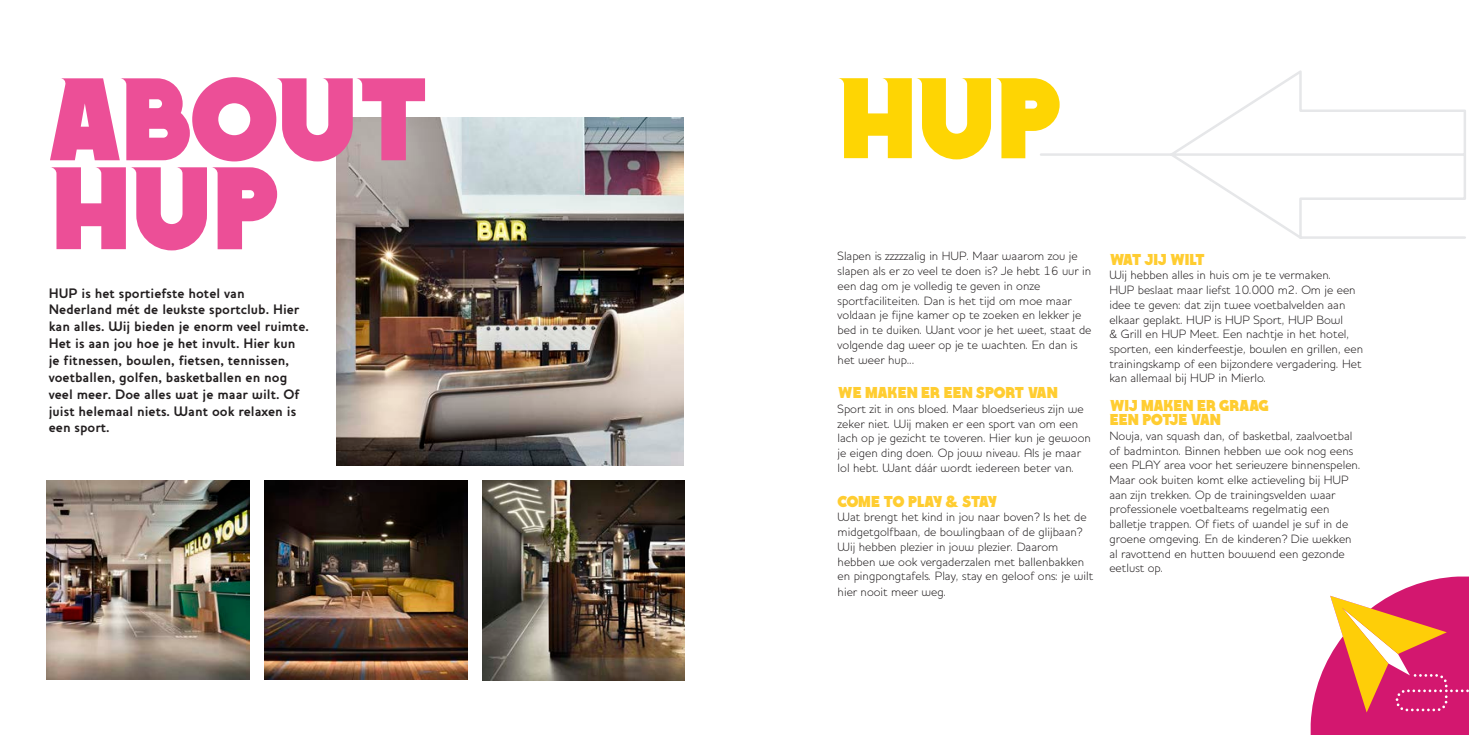
<style>
.page{position:relative;width:1469px;height:735px;background:#fff}
.page>*{position:absolute;margin:0;border:0;box-sizing:border-box;transform-origin:0 0}
.t1{font:116.9px/88.9px "Essay Display";color:#ec4f97}
.Body_Bold{font:15.75px/14px "Essay Display";color:#ffcd31}
.Body_Bold-2{font:15.75px "Essay Display";letter-spacing:-.04em;color:#ffcd31}
.t2{font:700 14px/16.8px "Houschka";color:#231f20}
.Body_Bold-3{font:300 12.25px/14.7px "Houschka";color:#231f20}
</style>
<div class="page">
<img style="left:336px;top:117px;width:347px;height:348px">
<img style="left:47px;top:480px;width:202px;height:199px">
<img style="left:264px;top:480px;width:203px;height:199px">
<img style="left:482px;top:480px;width:203px;height:199px">
<svg style="left:1310px;top:576px;width:158px;height:158px"></svg>
<svg style="left:1059px;top:70px;width:407px;height:169px"></svg>
<svg style="left:838px;top:78px;width:221px;height:81px"></svg>
<p class="t1" style="left:49px;top:72px;width:379px">ABOUT<br>HUP</p>
<p class="t2" style="left:49px;top:284px;width:262px">HUP is het sportiefste hotel van Nederland mét de leukste sportclub. Hier kan alles. Wij bieden je enorm veel ruimte.<br>Het is aan jou hoe je het invult. Hier kun je fitnessen, bowlen, fietsen, tennissen, voetballen, golfen, basketballen en nog veel meer. Doe alles wat je maar wilt. Of juist helemaal niets. Want ook relaxen is een sport.</p>
<p class="Body_Bold-3" style="left:837px;top:249px;width:255px">Slapen is zzzzzalig in HUP. Maar waarom zou je slapen als er zo veel te doen is? Je hebt 16 uur in een dag om je volledig te geven in onze sportfaciliteiten. Dan is het tijd om moe maar voldaan je fijne kamer op te zoeken en lekker je bed in te duiken. Want voor je het weet, staat de volgende dag weer op je te wachten. En dan is het weer hup...</p>
<p class="Body_Bold" style="left:837px;top:385px;width:221px">WE MAKEN ER EEN SPORT VAN</p>
<p class="Body_Bold-3" style="left:837px;top:401px;width:255px">Sport zit in ons bloed. Maar bloedserieus zijn we zeker niet. Wij maken er een sport van om een lach op je gezicht te toveren. Hier kun je gewoon je eigen ding doen. Op jouw niveau. Als je maar lol hebt. Want dáár wordt iedereen beter van.</p>
<p class="Body_Bold-2" style="left:837px;top:489px;width:161px">COME TO PLAY &amp; STAY</p>
<p class="Body_Bold-3" style="left:837px;top:509px;width:257px">Wat brengt het kind in jou naar boven? Is het de midgetgolfbaan, de bowlingbaan of de glijbaan?<br>Wij hebben plezier in jouw plezier. Daarom hebben we ook vergaderzalen met ballenbakken en pingpongtafels. Play, stay en geloof ons: je wilt hier nooit meer weg.</p>
<p class="Body_Bold" style="left:1109px;top:251px;width:97px">WAT JIJ WILT</p>
<p class="Body_Bold-3" style="left:1109px;top:268px;width:255px">Wij hebben alles in huis om je te vermaken.<br>HUP beslaat maar liefst 10.000 m2. Om je een idee te geven: dat zijn twee voetbalvelden aan elkaar geplakt. HUP is HUP Sport, HUP Bowl<br>&amp; Grill en HUP Meet. Een nachtje in het hotel, sporten, een kinderfeestje, bowlen en grillen, een trainingskamp of een bijzondere vergadering. Het kan allemaal bij HUP in Mierlo.</p>
<p class="Body_Bold" style="left:1109px;top:398px;width:161px">WIJ MAKEN ER GRAAG<br>EEN POTJE VAN</p>
<p class="Body_Bold-3" style="left:1109px;top:428px;width:253px">Nouja, van squash dan, of basketbal, zaalvoetbal of badminton. Binnen hebben we ook nog eens een PLAY area voor het serieuzere binnenspelen.<br>Maar ook buiten komt elke actieveling bij HUP aan zijn trekken. Op de trainingsvelden waar professionele voetbalteams regelmatig een balletje trappen. Of fiets of wandel je suf in de groene omgeving. En de kinderen? Die wekken al ravottend en hutten bouwend een gezonde eetlust op.</p>
</div>
